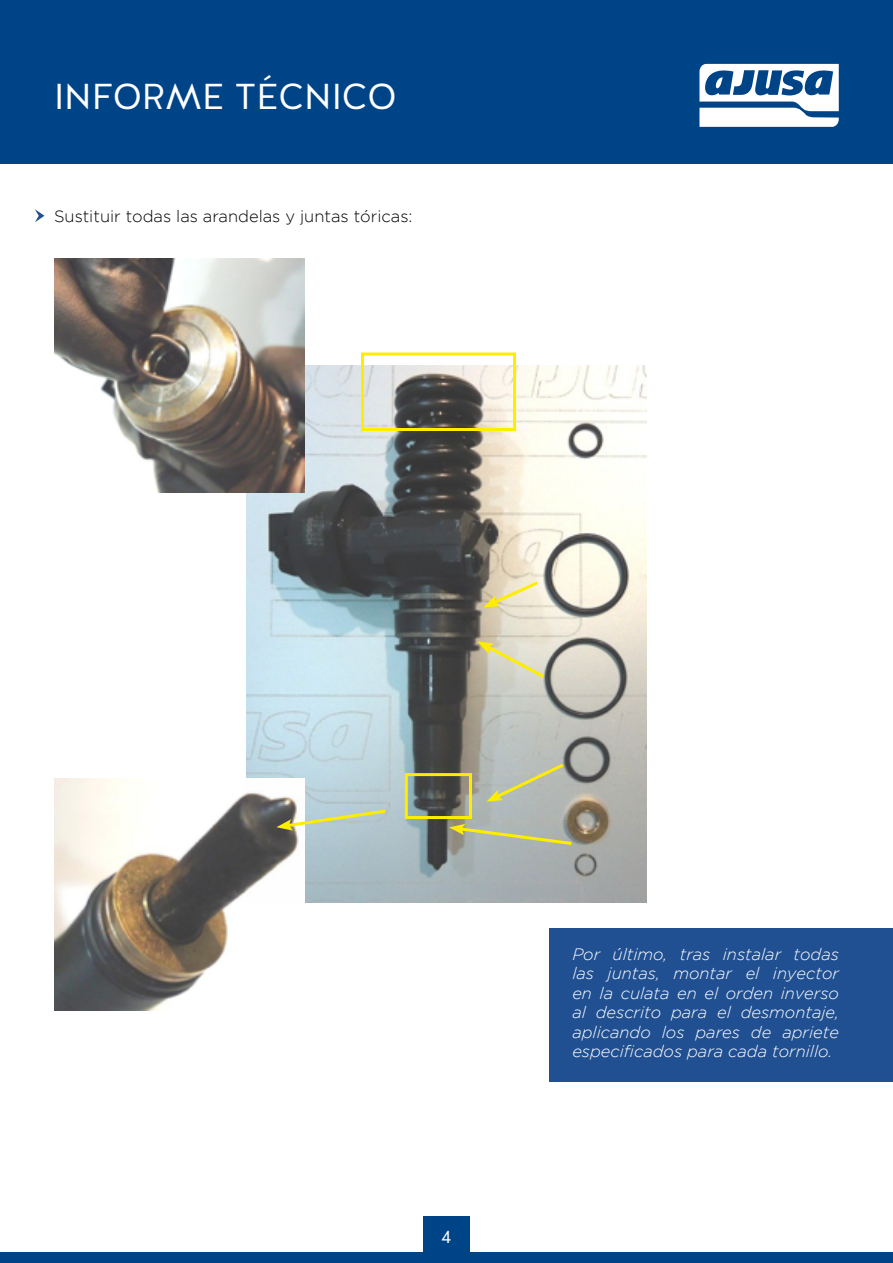
<style>
.page{position:relative;width:893px;height:1263px;background:#fff}
.page>*{position:absolute;margin:0;border:0;box-sizing:border-box;transform-origin:0 0}
.t1{font:36px "Halis GR";color:#fff}
.t2{font:18px "Halis GR";color:#fff}
.t3{font:italic 300 16.5px/19.5px "Gotham";color:#fff;text-align:justify}
.t4{font:300 16.5px "Gotham";color:#000}
</style>
<div class="page">
<div style="left:0;top:0;width:893px;height:163px;background:#048"></div>
<svg style="left:699px;top:64px;width:140px;height:63px"></svg>
<div style="left:0;top:1252px;width:893px;height:11px;background:#048"></div>
<div style="left:423px;top:1216px;width:47px;height:46px;background:#048"></div>
<img style="left:246px;top:366px;width:401px;height:537px">
<img style="left:54px;top:259px;width:250px;height:234px">
<img style="left:54px;top:779px;width:250px;height:231px">
<div style="left:361px;top:352px;width:155px;height:79px;border:3px solid #ffed00"></div>
<div style="left:405px;top:773px;width:67px;height:46px;border:3px solid #ffed00"></div>
<svg style="left:276px;top:808px;width:112px;height:23px;background:#b7c2a6"></svg>
<svg style="left:486px;top:761px;width:81px;height:41px;background:#babea8"></svg>
<svg style="left:477px;top:641px;width:70px;height:39px;background:#d8d3b2"></svg>
<svg style="left:483px;top:579px;width:58px;height:28px;background:#e7ddac"></svg>
<svg style="left:449px;top:824px;width:126px;height:23px;background:#b1b492"></svg>
<div style="left:550px;top:929px;width:343px;height:153px;background:#205092"></div>
<svg style="left:35px;top:209px;width:9px;height:13px"></svg>
<h1 class="t1" style="left:54px;top:73px;width:344px">INFORME TÉCNICO</h1>
<p class="t4" style="left:54px;top:207px;width:360px">Sustituir todas las arandelas y juntas tóricas:</p>
<p class="t2" style="left:442px;top:1225px;width:11px">4</p>
<p class="t3" style="left:572px;top:944px;width:268px">Por último, tras instalar todas las juntas, montar el inyector en la culata en el orden inverso al descrito para el desmontaje, aplicando los pares de apriete especificados para cada tornillo.</p>
</div>
